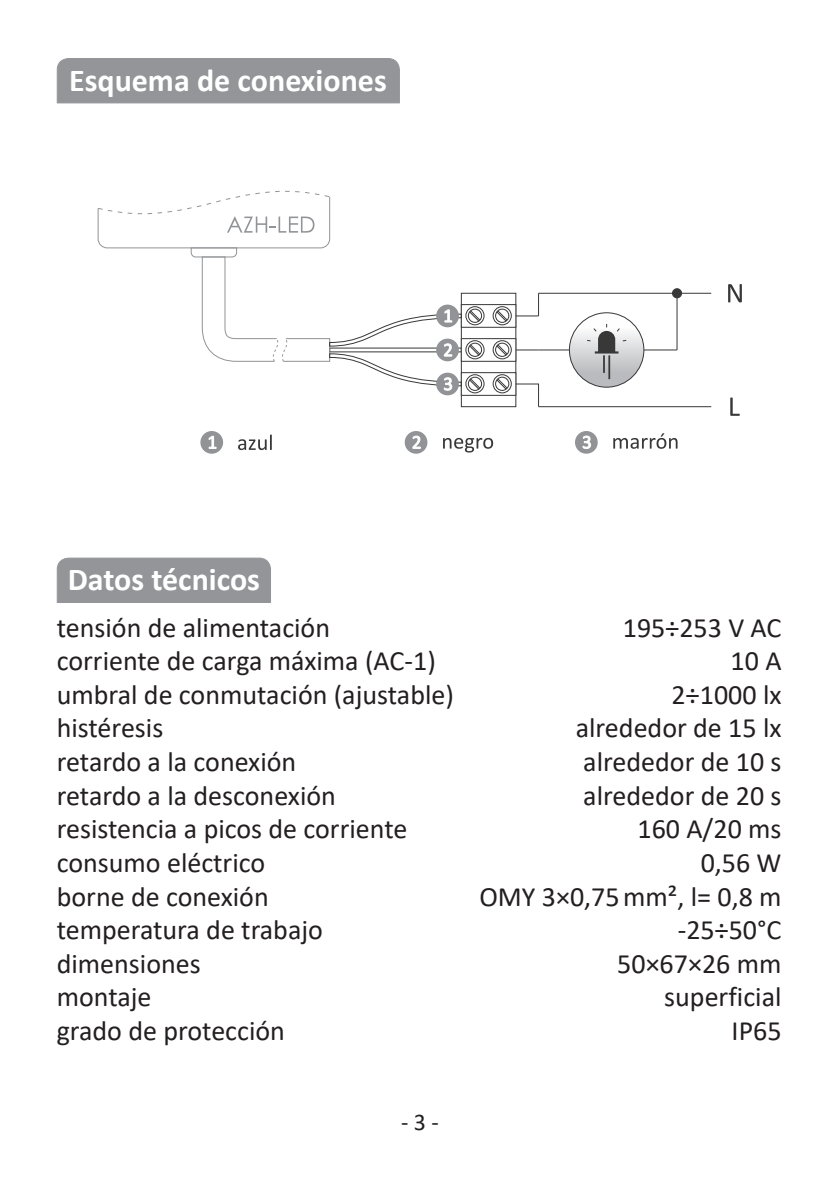
<style>
.page{position:relative;width:840px;height:1191px;background:#fff}
.page>*{position:absolute;margin:0;border:0;box-sizing:border-box;transform-origin:0 0}
.t1{font:700 32px "Calibri";color:#fff}
.t2{font:28px "Calibri";color:#231f20}
.t3{font:24px "Calibri";color:#231f20}
</style>
<div class="page">
<div style="left:461px;top:293px;width:54px;height:114px;border:1px solid #383839"></div>
<svg style="left:467px;top:340px;width:45px;height:19px"></svg>
<div style="left:461px;top:338px;width:54px;height:23px;border:1px solid #383839"></div>
<svg style="left:467px;top:306px;width:45px;height:19px"></svg>
<div style="left:461px;top:304px;width:54px;height:23px;border:1px solid #383839"></div>
<svg style="left:467px;top:374px;width:45px;height:19px"></svg>
<div style="left:461px;top:372px;width:54px;height:23px;border:1px solid #383839"></div>
<div style="left:492px;top:340px;width:19px;height:19px;border:1px solid #383839;border-radius:50%"></div>
<div style="left:495px;top:343px;width:14px;height:13px;border:1px solid #383839;border-radius:50%"></div>
<svg style="left:496px;top:344px;width:11px;height:12px"></svg>
<div style="left:492px;top:306px;width:19px;height:19px;border:1px solid #383839;border-radius:50%"></div>
<div style="left:495px;top:309px;width:14px;height:13px;border:1px solid #383839;border-radius:50%"></div>
<svg style="left:496px;top:310px;width:11px;height:12px"></svg>
<div style="left:492px;top:374px;width:19px;height:19px;border:1px solid #383839;border-radius:50%"></div>
<div style="left:495px;top:377px;width:14px;height:14px;border:1px solid #383839;border-radius:50%"></div>
<svg style="left:496px;top:378px;width:11px;height:12px"></svg>
<svg style="left:465px;top:341px;width:19px;height:18px"></svg>
<div style="left:465px;top:340px;width:19px;height:19px;border:1px solid #383839;border-radius:50%"></div>
<div style="left:468px;top:343px;width:13px;height:13px;border:1px solid #383839;border-radius:50%"></div>
<svg style="left:468px;top:344px;width:12px;height:12px"></svg>
<svg style="left:465px;top:307px;width:19px;height:18px"></svg>
<div style="left:465px;top:306px;width:19px;height:19px;border:1px solid #383839;border-radius:50%"></div>
<div style="left:468px;top:309px;width:13px;height:13px;border:1px solid #383839;border-radius:50%"></div>
<svg style="left:468px;top:310px;width:12px;height:12px"></svg>
<svg style="left:465px;top:375px;width:19px;height:18px"></svg>
<div style="left:465px;top:374px;width:19px;height:19px;border:1px solid #383839;border-radius:50%"></div>
<div style="left:468px;top:377px;width:13px;height:14px;border:1px solid #383839;border-radius:50%"></div>
<svg style="left:468px;top:378px;width:12px;height:12px"></svg>
<hr style="left:538px;top:292px;width:172px;height:2px;background:#383839">
<hr style="left:538px;top:406px;width:172px;height:1px;background:#383839">
<hr style="left:538px;top:349px;width:35px;height:2px;background:#383839">
<hr style="left:642px;top:349px;width:34px;height:2px;background:#383839">
<hr style="left:515px;top:349px;width:23px;height:2px;background:#383839">
<hr style="left:515px;top:315px;width:23px;height:2px;background:#383839">
<svg style="left:514px;top:383px;width:25px;height:24px"></svg>
<hr style="left:537px;top:293px;width:2px;height:23px;background:#383839">
<hr style="left:676px;top:293px;width:1px;height:57px;background:#383839">
<div style="left:672px;top:289px;width:9px;height:9px;background:#383839;border-radius:50%"></div>
<div style="left:672px;top:288px;width:9px;height:10px;border:1px solid #383839;border-radius:50%"></div>
<svg style="left:730px;top:397px;width:9px;height:19px"></svg>
<svg style="left:728px;top:284px;width:13px;height:18px"></svg>
<svg style="left:436px;top:373px;width:22px;height:22px"></svg>
<svg style="left:97px;top:190px;width:364px;height:200px"></svg>
<svg style="left:238px;top:434px;width:33px;height:16px"></svg>
<svg style="left:443px;top:438px;width:50px;height:14px"></svg>
<svg style="left:613px;top:433px;width:64px;height:16px"></svg>
<div style="left:200px;top:431px;width:23px;height:23px;background:#919396;border-radius:50%"></div>
<svg style="left:208px;top:436px;width:8px;height:13px"></svg>
<div style="left:404px;top:431px;width:23px;height:23px;background:#919396;border-radius:50%"></div>
<svg style="left:412px;top:436px;width:8px;height:13px"></svg>
<div style="left:574px;top:431px;width:23px;height:23px;background:#919396;border-radius:50%"></div>
<svg style="left:582px;top:435px;width:8px;height:14px"></svg>
<svg style="left:569px;top:313px;width:74px;height:74px"></svg>
<div style="left:568px;top:312px;width:76px;height:75px;border:1px solid #383839;border-radius:50%"></div>
<svg style="left:586px;top:323px;width:40px;height:56px"></svg>
<div style="left:57px;top:58px;width:342px;height:45px;background:#939598"></div>
<div style="left:57px;top:557px;width:214px;height:46px;background:#939598"></div>
<p class="t1" style="left:69px;top:58px;width:319px">Esquema de conexiones</p>
<p class="t1" style="left:68px;top:557px;width:194px">Datos técnicos</p>
<p class="t2" style="left:57px;top:608px;width:275px">tensión de alimentación</p>
<p class="t2" style="left:622px;top:608px;width:160px">195÷253 V AC</p>
<p class="t2" style="left:57px;top:641px;width:380px">corriente de carga máxima (AC-1)</p>
<p class="t2" style="left:730px;top:641px;width:52px">10 A</p>
<p class="t2" style="left:57px;top:675px;width:398px">umbral de conmutación (ajustable)</p>
<p class="t2" style="left:671px;top:675px;width:111px">2÷1000 lx</p>
<p class="t2" style="left:57px;top:708px;width:108px">histéresis</p>
<p class="t2" style="left:575px;top:708px;width:207px">alrededor de 15 lx</p>
<p class="t2" style="left:57px;top:742px;width:241px">retardo a la conexión</p>
<p class="t2" style="left:583px;top:742px;width:200px">alrededor de 10 s</p>
<p class="t2" style="left:57px;top:776px;width:280px">retardo a la desconexión</p>
<p class="t2" style="left:583px;top:776px;width:200px">alrededor de 20 s</p>
<p class="t2" style="left:57px;top:809px;width:352px">resistencia a picos de corriente</p>
<p class="t2" style="left:637px;top:809px;width:145px">160 A/20 ms</p>
<p class="t2" style="left:57px;top:843px;width:210px">consumo eléctrico</p>
<p class="t2" style="left:700px;top:843px;width:82px">0,56 W</p>
<p class="t2" style="left:57px;top:876px;width:213px">borne de conexión</p>
<p class="t2" style="left:479px;top:876px;width:303px">OMY 3×0,75 mm², l= 0,8 m</p>
<p class="t2" style="left:57px;top:910px;width:267px">temperatura de trabajo</p>
<p class="t2" style="left:677px;top:910px;width:105px">-25÷50°C</p>
<p class="t2" style="left:57px;top:944px;width:145px">dimensiones</p>
<p class="t2" style="left:617px;top:944px;width:166px">50×67×26 mm</p>
<p class="t2" style="left:57px;top:977px;width:96px">montaje</p>
<p class="t2" style="left:664px;top:977px;width:119px">superficial</p>
<p class="t2" style="left:57px;top:1011px;width:229px">grado de protección</p>
<p class="t2" style="left:731px;top:1011px;width:51px">IP65</p>
<p class="t3" style="left:401px;top:1105px;width:39px">- 3 -</p>
</div>
